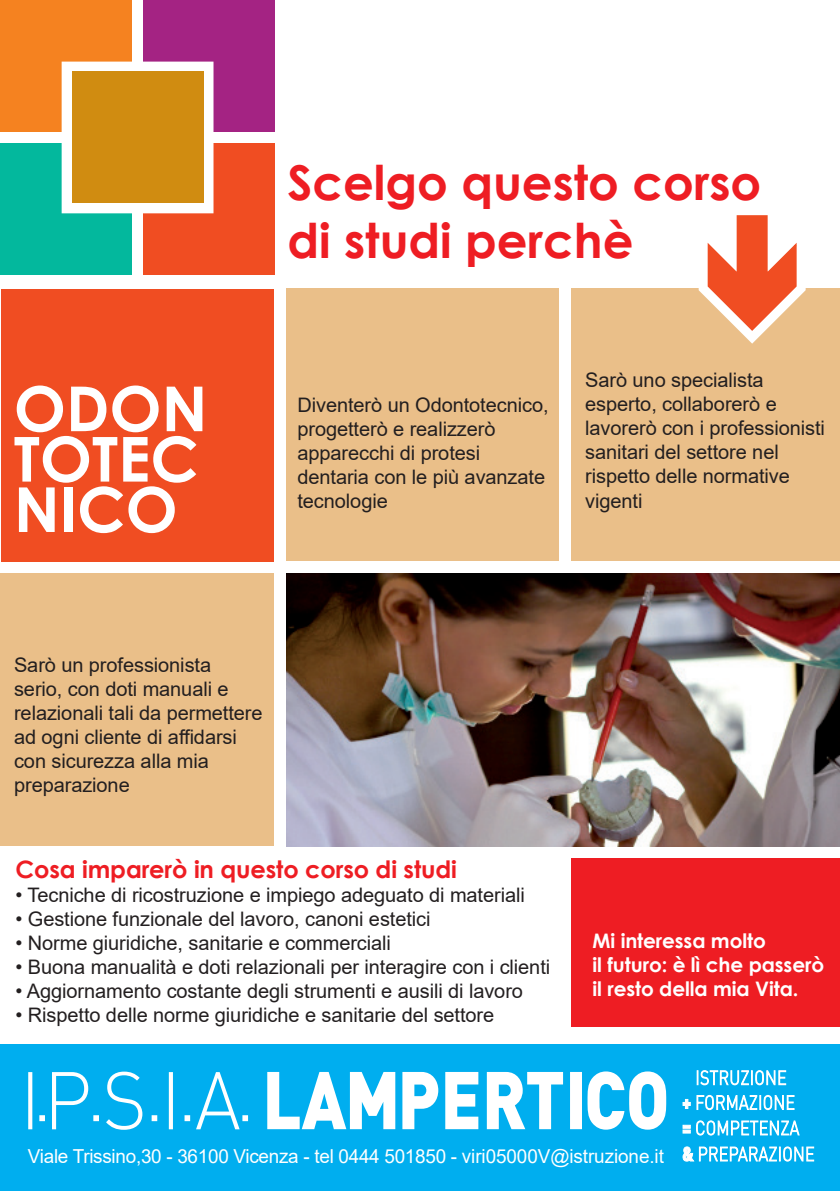
<style>
.page{position:relative;width:840px;height:1191px;background:#fff}
.page>*{position:absolute;margin:0;border:0;box-sizing:border-box;transform-origin:0 0}
.t1{font:700 62px "Century Gothic";color:#fff}
.t2{font:700 48px "Century Gothic";color:#ee1d23}
.t3{font:700 24px "Century Gothic";letter-spacing:-.005em;color:#ee1d23}
.t4{font:20px/24px "Arial";letter-spacing:-.005em;color:#231f20}
.t5{font:700 20px "Century Gothic";letter-spacing:-.005em;color:#fff}
.t6{font:19.2px "Arial";letter-spacing:-.015em;color:#fff}
</style>
<div class="page">
<div style="left:1px;top:289px;width:272px;height:272px;background:#f04d22"></div>
<div style="left:286px;top:289px;width:272px;height:272px;background:#eabf89"></div>
<div style="left:571px;top:859px;width:268px;height:168px;background:#ee1d23"></div>
<div style="left:571px;top:289px;width:268px;height:272px;background:#eabf89"></div>
<svg style="left:680px;top:215px;width:135px;height:129px"></svg>
<div style="left:0;top:574px;width:273px;height:272px;background:#eabf89"></div>
<div style="left:0;top:1044px;width:839px;height:147px;background:#00aeef"></div>
<svg style="left:267px;top:1071px;width:399px;height:58px"></svg>
<svg style="left:28px;top:1071px;width:220px;height:58px"></svg>
<svg style="left:696px;top:1070px;width:89px;height:15px"></svg>
<svg style="left:682px;top:1094px;width:112px;height:16px"></svg>
<svg style="left:682px;top:1120px;width:117px;height:15px"></svg>
<svg style="left:682px;top:1146px;width:131px;height:15px"></svg>
<div style="left:0;top:143px;width:132px;height:132px;background:#03b89d"></div>
<div style="left:143px;top:143px;width:132px;height:132px;background:#f04d22"></div>
<div style="left:143px;top:0;width:132px;height:132px;background:#a42383"></div>
<div style="left:0;top:0;width:132px;height:132px;background:#f58220"></div>
<div style="left:62px;top:62px;width:151px;height:151px;background:#fff"></div>
<div style="left:72px;top:72px;width:131px;height:131px;background:#d08c11"></div>
<img style="left:286px;top:573px;width:553px;height:273px">
<p class="t1" style="left:14px;top:361px;width:195px">ODON</p>
<p class="t1" style="left:14px;top:412px;width:186px">TOTEC</p>
<p class="t1" style="left:14px;top:462px;width:165px">NICO</p>
<p class="t2" style="left:287px;top:146px;width:475px">Scelgo questo corso</p>
<p class="t2" style="left:287px;top:204px;width:347px">di studi perchè</p>
<p class="t4" style="left:297px;top:393px;width:252px">Diventerò un Odontotecnico,</p>
<p class="t4" style="left:297px;top:417px;width:249px">progetterò e realizzerò apparecchi di protesi dentaria con le più avanzate tecnologie</p>
<p class="t4" style="left:585px;top:368px;width:180px">Sarò uno specialista</p>
<p class="t4" style="left:585px;top:392px;width:241px">esperto, collaborerò e lavorerò con i professionisti sanitari del settore nel rispetto delle normative vigenti</p>
<p class="t4" style="left:14px;top:653px;width:198px">Sarò un professionista</p>
<p class="t4" style="left:14px;top:677px;width:250px">serio, con doti manuali e relazionali tali da permettere ad ogni cliente di affidarsi con sicurezza alla mia preparazione</p>
<p class="t3" style="left:15px;top:851px;width:443px">Cosa imparerò in questo corso di studi</p>
<p class="t4" style="left:15px;top:883px;width:510px">• Tecniche di ricostruzione e impiego adeguato di materiali</p>
<p class="t4" style="left:15px;top:907px;width:416px">• Gestione funzionale del lavoro, canoni estetici</p>
<p class="t4" style="left:15px;top:931px;width:377px">• Norme giuridiche, sanitarie e commerciali</p>
<p class="t4" style="left:15px;top:955px;width:536px">• Buona manualità e doti relazionali per interagire con i clienti</p>
<p class="t4" style="left:15px;top:979px;width:508px">• Aggiornamento costante degli strumenti e ausili di lavoro</p>
<p class="t4" style="left:15px;top:1003px;width:480px">• Rispetto delle norme giuridiche e sanitarie del settore</p>
<p class="t5" style="left:592px;top:926px;width:175px">Mi interessa molto</p>
<p class="t5" style="left:592px;top:950px;width:233px">il futuro: è lì che passerò</p>
<p class="t5" style="left:592px;top:974px;width:207px">il resto della mia Vita.</p>
<p class="t6" style="left:28px;top:1143px;width:637px">Viale Trissino,30 - 36100 Vicenza - tel 0444 501850 - viri05000V@istruzione.it</p>
</div>
